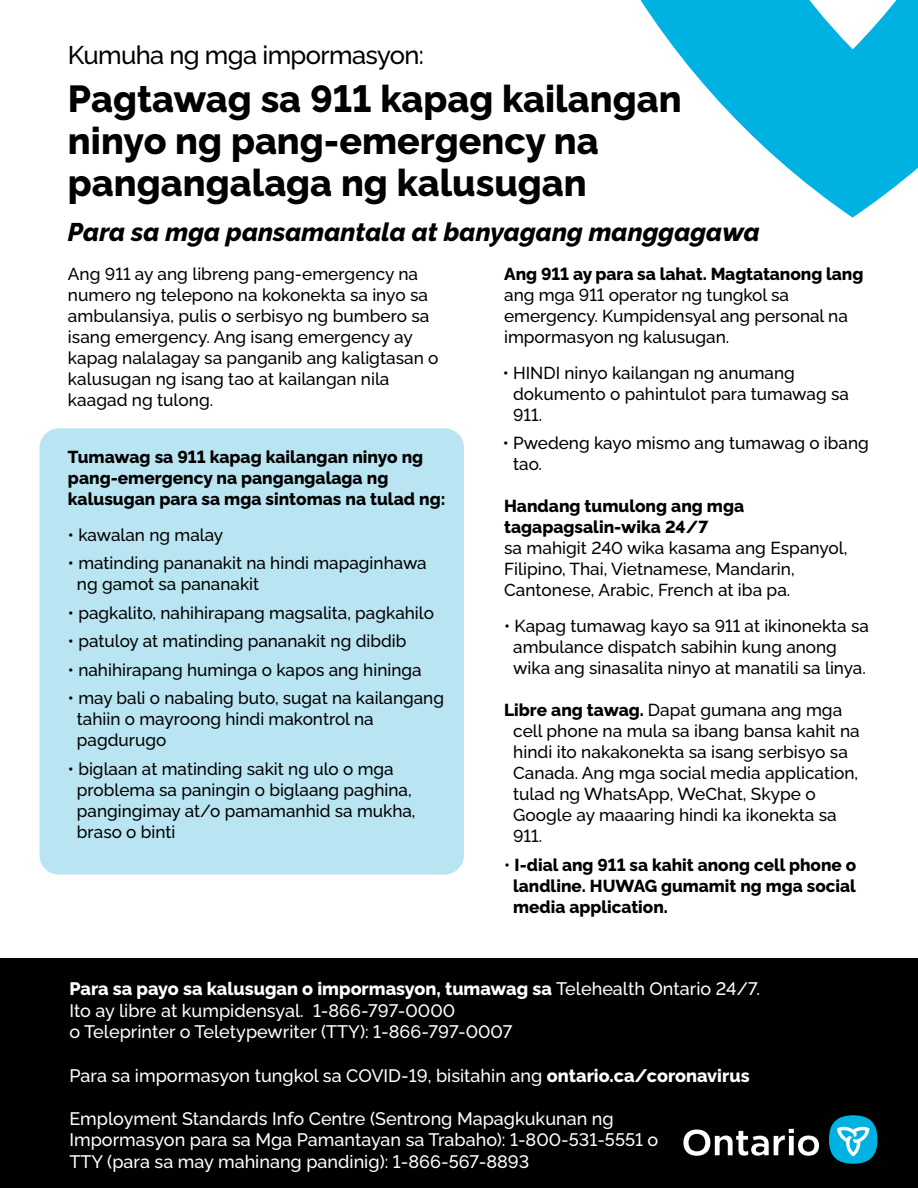
<style>
.page{position:relative;width:918px;height:1188px;background:#fff}
.page>*{position:absolute;margin:0;border:0;box-sizing:border-box;transform-origin:0 0}
.t1{font:800 37.5px/42px "Raleway";color:#010101}
.t2{font:italic 800 25.5px "Raleway";color:#010101}
.t3{font:500 25.5px "Raleway";letter-spacing:-.025em;color:#010101}
.t4{font:500 18px/21.6px "Raleway";color:#fff}
.t5{font:500 17.25px/21px "Raleway";color:#010101}
.t6{font:800 17.25px/21px "Raleway";color:#010101}
.s1{font-weight:800}
.s2{font-weight:500}
</style>
<div class="page">
<div style="left:46px;top:435px;width:411px;height:433px;background:#b9e4f2;border-radius:13px"></div>
<div style="left:39px;top:428px;width:425px;height:447px;border:13px solid #b9e4f2;border-radius:13px"></div>
<div style="left:0;top:959px;width:918px;height:229px;background:#010101"></div>
<div style="left:829px;top:1115px;width:48px;height:49px;background:#00b2e2;border-radius:50%"></div>
<svg style="left:837px;top:1126px;width:32px;height:31px"></svg>
<svg style="left:683px;top:1129px;width:136px;height:27px"></svg>
<svg style="left:640px;top:0;width:278px;height:218px;fill:#00b2e2"></svg>
<h2 class="t3" style="left:68px;top:35px;width:358px">Kumuha ng mga impormasyon:</h2>
<h1 class="t1" style="left:68px;top:74px;width:615px">Pagtawag sa 911 kapag kailangan ninyo ng pang-emergency na pangangalaga ng kalusugan</h1>
<h2 class="t2" style="left:68px;top:212px;width:693px">Para sa mga pansamantala at banyagang manggagawa</h2>
<p class="t5" style="left:68px;top:262px;width:372px">Ang 911 ay ang libreng pang-emergency na numero ng telepono na kokonekta sa inyo sa ambulansiya, pulis o serbisyo ng bumbero sa isang emergency. Ang isang emergency ay kapag nalalagay sa panganib ang kaligtasan o kalusugan ng isang tao at kailangan nila kaagad ng tulong.</p>
<p class="t6" style="left:68px;top:445px;width:379px">Tumawag sa 911 kapag kailangan ninyo ng pang-emergency na pangangalaga ng kalusugan para sa mga sintomas na tulad ng:</p>
<p class="t5" style="left:68px;top:523px;width:157px">• kawalan ng malay</p>
<p class="t5" style="left:77px;top:551px;width:351px;text-indent:-9px">• matinding pananakit na hindi mapaginhawa ng gamot sa pananakit</p>
<p class="t5" style="left:68px;top:601px;width:368px">• pagkalito, nahihirapang magsalita, pagkahilo</p>
<p class="t5" style="left:68px;top:629px;width:340px">• patuloy at matinding pananakit ng dibdib</p>
<p class="t5" style="left:68px;top:658px;width:355px">• nahihirapang huminga o kapos ang hininga</p>
<p class="t5" style="left:77px;top:686px;width:369px;text-indent:-9px">• may bali o nabaling buto, sugat na kailangang tahiin o mayroong hindi makontrol na pagdurugo</p>
<p class="t5" style="left:77px;top:757px;width:340px;text-indent:-9px">• biglaan at matinding sakit ng ulo o mga problema sa paningin o biglaang paghina, pangingimay at/o pamamanhid sa mukha, braso o binti</p>
<p class="t6" style="left:504px;top:262px;width:361px">Ang 911 ay para sa lahat. Magtatanong lang</p>
<p class="t5" style="left:504px;top:283px;width:345px">ang mga 911 operator ng tungkol sa emergency. Kumpidensyal ang personal na impormasyon ng kalusugan.</p>
<p class="t5" style="left:513px;top:361px;width:337px;text-indent:-10px">• HINDI ninyo kailangan ng anumang dokumento o pahintulot para tumawag sa<br>911.</p>
<p class="t5" style="left:513px;top:431px;width:357px;text-indent:-10px">• Pwedeng kayo mismo ang tumawag o ibang tao.</p>
<p class="t6" style="left:504px;top:494px;width:242px">Handang tumulong ang mga tagapagsalin-wika 24/7</p>
<p class="t5" style="left:504px;top:536px;width:345px">sa mahigit 240 wika kasama ang Espanyol,<br>Filipino, Thai, Vietnamese, Mandarin,<br>Cantonese, Arabic, French at iba pa.</p>
<p class="t5" style="left:513px;top:614px;width:357px;text-indent:-9px">• Kapag tumawag kayo sa 911 at ikinonekta sa ambulance dispatch sabihin kung anong wika ang sinasalita ninyo at manatili sa linya.</p>
<p class="t5" style="left:513px;top:698px;width:348px;text-indent:-9px"><span class="s1">Libre ang tawag.</span> Dapat gumana ang mga cell phone na mula sa ibang bansa kahit na hindi ito nakakonekta sa isang serbisyo sa Canada. Ang mga social media application, tulad ng WhatsApp, WeChat, Skype o Google ay maaaring hindi ka ikonekta sa 911.</p>
<p class="t6" style="left:513px;top:853px;width:345px;text-align:justify;text-indent:-9px"><span class="s2">•</span> I-dial ang 911 sa kahit anong cell phone o landline. HUWAG gumamit ng mga social media application.</p>
<p class="t4" style="left:69px;top:976px;width:692px"><span class="s1">Para sa payo sa kalusugan o impormasyon, tumawag sa</span> Telehealth Ontario 24/7.<br>Ito ay libre at kumpidensyal. 1-866-797-0000<br>o Teleprinter o Teletypewriter (TTY): 1-866-797-0007</p>
<p class="t4" style="left:69px;top:1063px;width:682px">Para sa impormasyon tungkol sa COVID-19, bisitahin ang <span class="s1">ontario.ca/coronavirus</span></p>
<p class="t4" style="left:69px;top:1106px;width:590px">Employment Standards Info Centre (Sentrong Mapagkukunan ng<br>Impormasyon para sa Mga Pamantayan sa Trabaho): 1-800-531-5551 o<br>TTY (para sa may mahinang pandinig): 1-866-567-8893</p>
</div>
